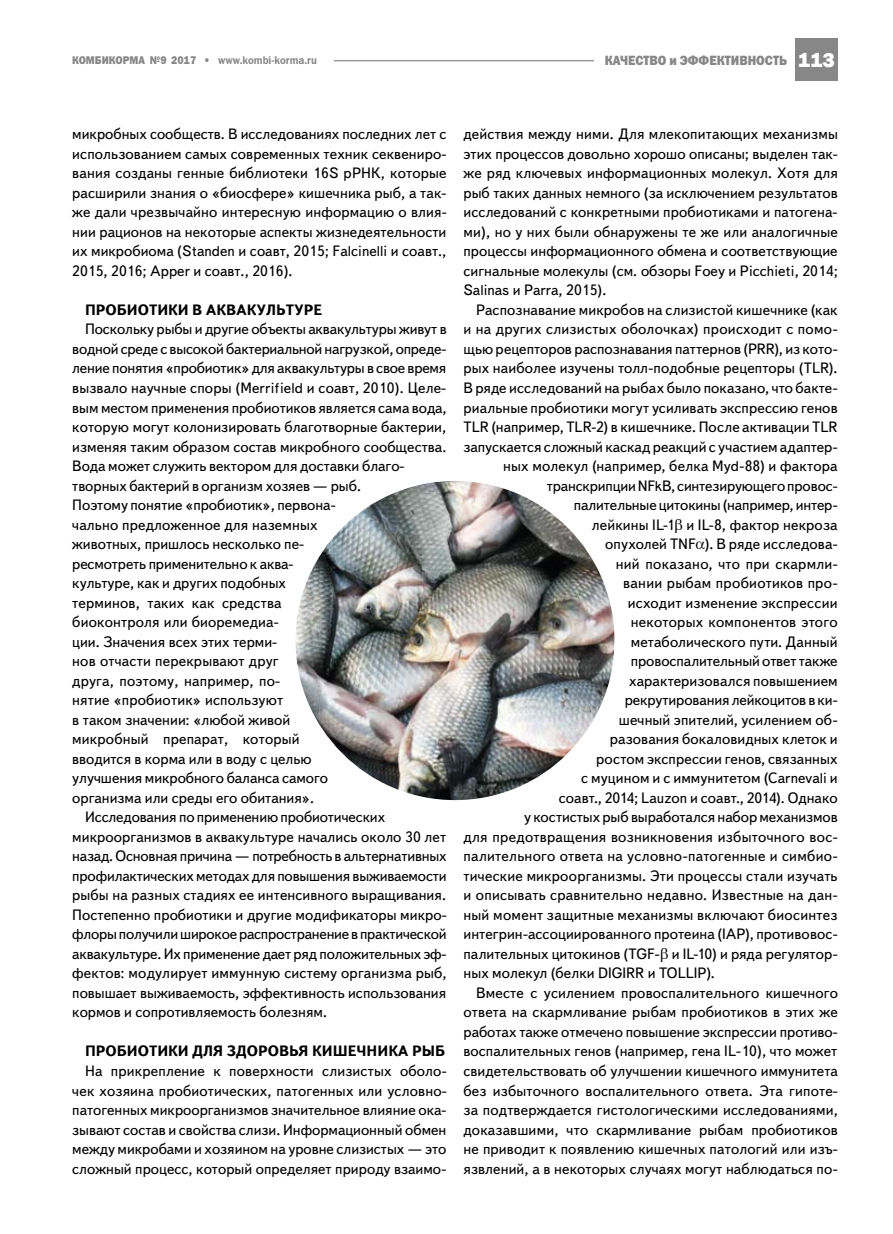
<style>
.page{position:relative;width:893px;height:1234px;background:#fff}
.page>*{position:absolute;margin:0;border:0;box-sizing:border-box;transform-origin:0 0}
.t1{font:15px/19.5px "Text Book C";letter-spacing:.005em;color:#000;text-align:justify}
.t2{font:15px "Text Book C";letter-spacing:-.015em;color:#000}
.t3{font:700 15px "Text Book C";color:#000}
.t4{font:13.5px "Franklin Gothic Heavy C";color:#878787;scale:.9 1}
.t5{font:11.25px "Franklin Gothic Demi C";color:#878787;scale:.9 1}
.t6{font:11.25px "Franklin Gothic Heavy C";color:#878787;scale:.9 1}
.s1{font-family:"Franklin Gothic Heavy C"}
.s2{font-family:"Franklin Gothic";font-weight:800;font-size:21px;color:#fff}
</style>
<div class="page">
<div style="left:795px;top:38px;width:43px;height:43px;background:#878787"></div>
<hr style="left:334px;top:60px;width:260px;height:1px;background:#9d9c9c">
<img style="left:296px;top:481px;width:318px;height:319px;border-radius:159px">
<p class="t6" style="left:72px;top:54px;width:42px">КОМБИКО</p>
<p class="t5" style="left:123px;top:54px;width:217px"><span class="s1">РМА №9 2017 •</span> www.kombi-korma.ru</p>
<p class="t4" style="left:605px;top:53px;width:257px">качество и эффективность <span class="s2">113</span></p>
<p class="t1" style="left:72px;top:125px;width:376px">микробных сообществ. В исследованиях последних лет с использованием самых современных техник секвениро&shy;вания созданы генные библиотеки 16S рРНК, которые расширили знания о «биосфере» кишечника рыб, а так&shy;же дали чрезвычайно интересную информацию о влия&shy;нии рационов на некоторые аспекты жизнедеятельности их микробиома (Standen и соавт, 2015; Falcinelli и соавт., 2015, 2016; Apper и соавт., 2016).</p>
<p class="t3" style="left:85px;top:301px;width:239px">Пробиотики в аквакультуре</p>
<p class="t1" style="left:85px;top:320px;width:363px">Поскольку рыбы и другие объекты аквакультуры живут в</p>
<p class="t2" style="left:72px;top:341px;width:376px">водной среде с высокой бактериальной нагрузкой, опреде-</p>
<p class="t1" style="left:72px;top:359px;width:376px">ление понятия «пробиотик» для аквакультуры в свое время</p>
<p class="t1" style="left:72px;top:378px;width:375px">вызвало научные споры (Merrifield и соавт, 2010). Целе-</p>
<p class="t1" style="left:72px;top:398px;width:376px">вым местом применения пробиотиков является сама вода,</p>
<p class="t1" style="left:72px;top:417px;width:375px">которую могут колонизировать благотворные бактерии,</p>
<p class="t1" style="left:72px;top:437px;width:376px">изменяя таким образом состав микробного сообщества.</p>
<p class="t1" style="left:72px;top:456px;width:334px">Вода может служить вектором для доставки благо-</p>
<p class="t1" style="left:72px;top:476px;width:290px">творных бактерий в организм хозяев — рыб.</p>
<p class="t1" style="left:72px;top:495px;width:265px">Поэтому понятие «пробиотик», первона-</p>
<p class="t1" style="left:72px;top:515px;width:247px">чально предложенное для наземных</p>
<p class="t1" style="left:72px;top:534px;width:233px">животных, пришлось несколько пе-</p>
<p class="t1" style="left:72px;top:554px;width:223px">ресмотреть применительно к аква-</p>
<p class="t1" style="left:72px;top:573px;width:215px">культуре, как и других подобных</p>
<p class="t1" style="left:72px;top:593px;width:211px">терминов, таких как средства</p>
<p class="t1" style="left:72px;top:612px;width:208px">биоконтроля или биоремедиа-</p>
<p class="t1" style="left:72px;top:632px;width:206px">ции. Значения всех этих терми-</p>
<p class="t1" style="left:72px;top:651px;width:208px">нов отчасти перекрывают друг</p>
<p class="t1" style="left:72px;top:671px;width:209px">друга, поэтому, например, по-</p>
<p class="t1" style="left:72px;top:690px;width:212px">нятие «пробиотик» используют</p>
<p class="t1" style="left:72px;top:710px;width:220px">в таком значении: «любой живой</p>
<p class="t1" style="left:72px;top:729px;width:229px">микробный препарат, который</p>
<p class="t1" style="left:72px;top:749px;width:241px">вводится в корма или в воду с целью</p>
<p class="t1" style="left:72px;top:768px;width:257px">улучшения микробного баланса самого</p>
<p class="t1" style="left:72px;top:788px;width:243px">организма или среды его обитания».</p>
<p class="t1" style="left:85px;top:807px;width:302px">Исследования по применению пробиотических</p>
<p class="t1" style="left:72px;top:827px;width:375px">микроорганизмов в аквакультуре начались около 30 лет</p>
<p class="t1" style="left:72px;top:846px;width:376px">назад. Основная причина — потребность в альтернативных</p>
<p class="t1" style="left:72px;top:866px;width:376px">профилактических методах для повышения выживаемости</p>
<p class="t1" style="left:72px;top:885px;width:375px">рыбы на разных стадиях ее интенсивного выращивания.</p>
<p class="t1" style="left:72px;top:905px;width:376px">Постепенно пробиотики и другие модификаторы микро-</p>
<p class="t2" style="left:72px;top:926px;width:376px">флоры получили широкое распространение в практической</p>
<p class="t1" style="left:72px;top:944px;width:376px">аквакультуре. Их применение дает ряд положительных эф-</p>
<p class="t1" style="left:72px;top:963px;width:376px">фектов: модулирует иммунную систему организма рыб,</p>
<p class="t1" style="left:72px;top:983px;width:375px">повышает выживаемость, эффективность использования</p>
<p class="t1" style="left:72px;top:1002px;width:256px">кормов и сопротивляемость болезням.</p>
<p class="t3" style="left:85px;top:1042px;width:362px">Пробиотики для здоровья кишечника рыб</p>
<p class="t1" style="left:72px;top:1061px;width:376px;text-indent:13px">На прикрепление к поверхности слизистых оболо&shy;чек хозяина пробиотических, патогенных или условно&shy;патогенных микроорганизмов значительное влияние ока&shy;зывают состав и свойства слизи. Информационный обмен между микробами и хозяином на уровне слизистых — это сложный процесс, который определяет природу взаимо-</p>
<p class="t1" style="left:463px;top:125px;width:376px">действия между ними. Для млекопитающих механизмы этих процессов довольно хорошо описаны; выделен так&shy;же ряд ключевых информационных молекул. Хотя для рыб таких данных немного (за исключением результатов исследований с конкретными пробиотиками и патогена&shy;ми), но у них были обнаружены те же или аналогичные процессы информационного обмена и соответствующие сигнальные молекулы (см. обзоры Foey и Picchieti, 2014; Salinas и Parra, 2015).</p>
<p class="t1" style="left:476px;top:300px;width:363px">Распознавание микробов на слизистой кишечнике (как</p>
<p class="t1" style="left:463px;top:320px;width:376px">и на других слизистых оболочках) происходит с помо-</p>
<p class="t1" style="left:463px;top:339px;width:376px">щью рецепторов распознавания паттернов (PRR), из кото-</p>
<p class="t1" style="left:463px;top:359px;width:376px">рых наиболее изучены толл-подобные рецепторы (TLR).</p>
<p class="t1" style="left:463px;top:378px;width:376px">В ряде исследований на рыбах было показано, что бакте-</p>
<p class="t1" style="left:463px;top:398px;width:376px">риальные пробиотики могут усиливать экспрессию генов</p>
<p class="t1" style="left:463px;top:417px;width:376px">TLR (например, TLR-2) в кишечнике. После активации TLR</p>
<p class="t1" style="left:463px;top:437px;width:376px">запускается сложный каскад реакций с участием адаптер-</p>
<p class="t1" style="left:503px;top:456px;width:336px">ных молекул (например, белка Myd-88) и фактора</p>
<p class="t1" style="left:547px;top:476px;width:292px">транскрипции NFkB, синтезирующего провос-</p>
<p class="t1" style="left:574px;top:495px;width:265px">палительные цитокины (например, интер-</p>
<p class="t1" style="left:592px;top:515px;width:247px">лейкины IL-1 и IL-8, фактор некроза</p>
<p class="t1" style="left:605px;top:534px;width:234px">опухолей TNF ). В ряде исследова-</p>
<p class="t1" style="left:616px;top:554px;width:223px">ний показано, что при скармли-</p>
<p class="t1" style="left:623px;top:573px;width:216px">вании рыбам пробиотиков про-</p>
<p class="t1" style="left:628px;top:593px;width:211px">исходит изменение экспрессии</p>
<p class="t1" style="left:631px;top:612px;width:208px">некоторых компонентов этого</p>
<p class="t1" style="left:631px;top:632px;width:208px">метаболического пути. Данный</p>
<p class="t1" style="left:631px;top:651px;width:208px">провоспалительный ответ также</p>
<p class="t1" style="left:629px;top:671px;width:210px">характеризовался повышением</p>
<p class="t1" style="left:625px;top:690px;width:214px">рекрутирования лейкоцитов в ки-</p>
<p class="t1" style="left:619px;top:710px;width:220px">шечный эпителий, усилением об-</p>
<p class="t1" style="left:610px;top:729px;width:229px">разования бокаловидных клеток и</p>
<p class="t1" style="left:596px;top:749px;width:243px">ростом экспрессии генов, связанных</p>
<p class="t1" style="left:581px;top:768px;width:258px">с муцином и с иммунитетом (Carnevali и</p>
<p class="t1" style="left:559px;top:788px;width:280px">соавт., 2014; Lauzon и соавт., 2014). Однако</p>
<p class="t1" style="left:524px;top:807px;width:315px">у костистых рыб выработался набор механизмов</p>
<p class="t1" style="left:463px;top:827px;width:376px">для предотвращения возникновения избыточного вос-</p>
<p class="t1" style="left:463px;top:846px;width:376px">палительного ответа на условно-патогенные и симбио-</p>
<p class="t1" style="left:463px;top:866px;width:376px">тические микроорганизмы. Эти процессы стали изучать</p>
<p class="t1" style="left:463px;top:885px;width:376px">и описывать сравнительно недавно. Известные на дан-</p>
<p class="t1" style="left:463px;top:905px;width:376px">ный момент защитные механизмы включают биосинтез</p>
<p class="t1" style="left:463px;top:924px;width:376px">интегрин-ассоциированного протеина (IAP), противовос-</p>
<p class="t1" style="left:463px;top:944px;width:376px">палительных цитокинов (TGF- и IL-10) и ряда регулятор-</p>
<p class="t1" style="left:463px;top:963px;width:253px">ных молекул (белки DIGIRR и TOLLIP).</p>
<p class="t1" style="left:476px;top:983px;width:363px">Вместе с усилением провоспалительного кишечного</p>
<p class="t1" style="left:463px;top:1002px;width:376px">ответа на скармливание рыбам пробиотиков в этих же</p>
<p class="t1" style="left:463px;top:1022px;width:376px">работах также отмечено повышение экспрессии противо-</p>
<p class="t1" style="left:463px;top:1041px;width:375px">воспалительных генов (например, гена IL-10), что может</p>
<p class="t1" style="left:463px;top:1061px;width:376px">свидетельствовать об улучшении кишечного иммунитета</p>
<p class="t1" style="left:463px;top:1080px;width:376px">без избыточного воспалительного ответа. Эта гипоте-</p>
<p class="t1" style="left:463px;top:1100px;width:376px">за подтверждается гистологическими исследованиями,</p>
<p class="t1" style="left:463px;top:1119px;width:376px">доказавшими, что скармливание рыбам пробиотиков</p>
<p class="t1" style="left:463px;top:1139px;width:376px">не приводит к появлению кишечных патологий или изъ-</p>
<p class="t1" style="left:463px;top:1158px;width:376px">язвлений, а в некоторых случаях могут наблюдаться по-</p>
</div>
